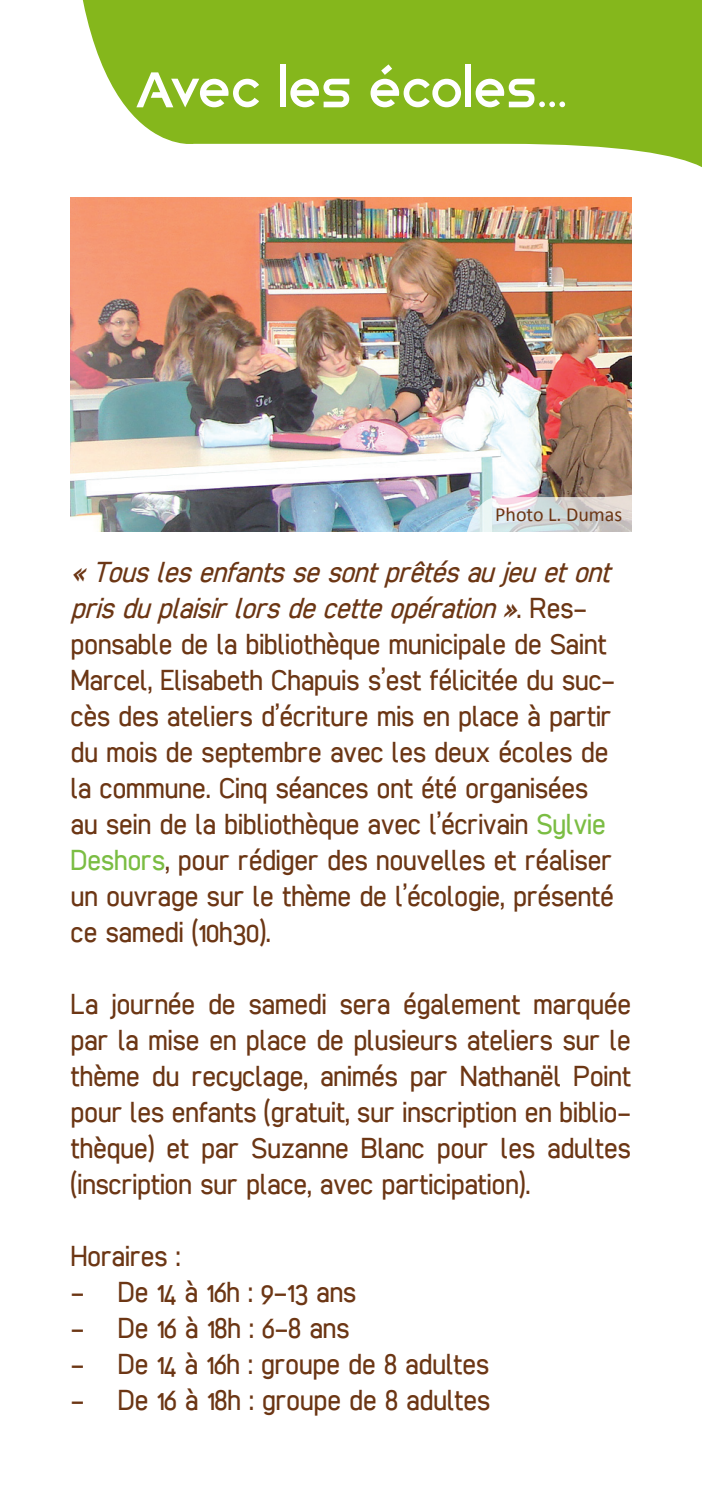
<style>
.page{position:relative;width:702px;height:1489px;background:#fff}
.page>*{position:absolute;margin:0;border:0;box-sizing:border-box;transform-origin:0 0}
.t1{font:50px "Star Avenue";letter-spacing:.04em;color:#fff}
.t2{font:30px/36px "cibreo";color:#6c3614}
.t3{font:20px "Calibri";color:#6c3614}
.s1{font-family:"Sansation";font-weight:700}
.s2{font-style:italic}
.s3{color:#7bbd43}
</style>
<div class="page">
<img style="left:71px;top:197px;width:560px;height:334px">
<svg style="left:82px;top:0;width:620px;height:167px;fill:#85b71c"></svg>
<img style="left:459px;top:483px;width:173px;height:49px">
<p class="t1" style="left:136px;top:58px;width:432px"><span class="s1">A</span>vec les écoles...</p>
<p class="t3" style="left:495px;top:501px;width:129px">Photo L. Dumas</p>
<p class="t2" style="left:71px;top:554px;width:549px"><span class="s2">«Touslesenfantssesontprêtésaujeuetont prisduplaisirlorsdecetteopération»</span>. R e s - ponsable de la bibliothèque municipale de Saint Marcel, Elisabeth Chapuis s’est félicitée du suc&shy;cès des ateliers d’écriture mis en place à partir du mois de septembre avec les deux écoles de la commune. Cinq séances ont été organisées au sein de la bibliothèque avec l’écrivain <span class="s3">Sylvie Deshors</span>, pour rédiger des nouvelles et réaliser un ouvrage sur le thème de l’écologie, présenté ce samedi (10h30).</p>
<p class="t2" style="left:71px;top:986px;width:561px;text-align:justify">La journée de samedi sera également marquée par la mise en place de plusieurs ateliers sur le thème du recyclage, animés par Nathanël Point pour les enfants (gratuit, sur inscription en biblio&shy;thèque) et par Suzanne Blanc pour les adultes (inscription sur place, avec participation).</p>
<p class="t2" style="left:71px;top:1238px;width:111px">Horaires :</p>
<p class="t2" style="left:71px;top:1274px;width:287px">- De 14 à 16h : 9-13 ans</p>
<p class="t2" style="left:71px;top:1310px;width:280px">- De 16 à 18h : 6-8 ans</p>
<p class="t2" style="left:71px;top:1346px;width:420px">- De 14 à 16h : groupe de 8 adultes</p>
<p class="t2" style="left:71px;top:1382px;width:421px">- De 16 à 18h : groupe de 8 adultes</p>
</div>
